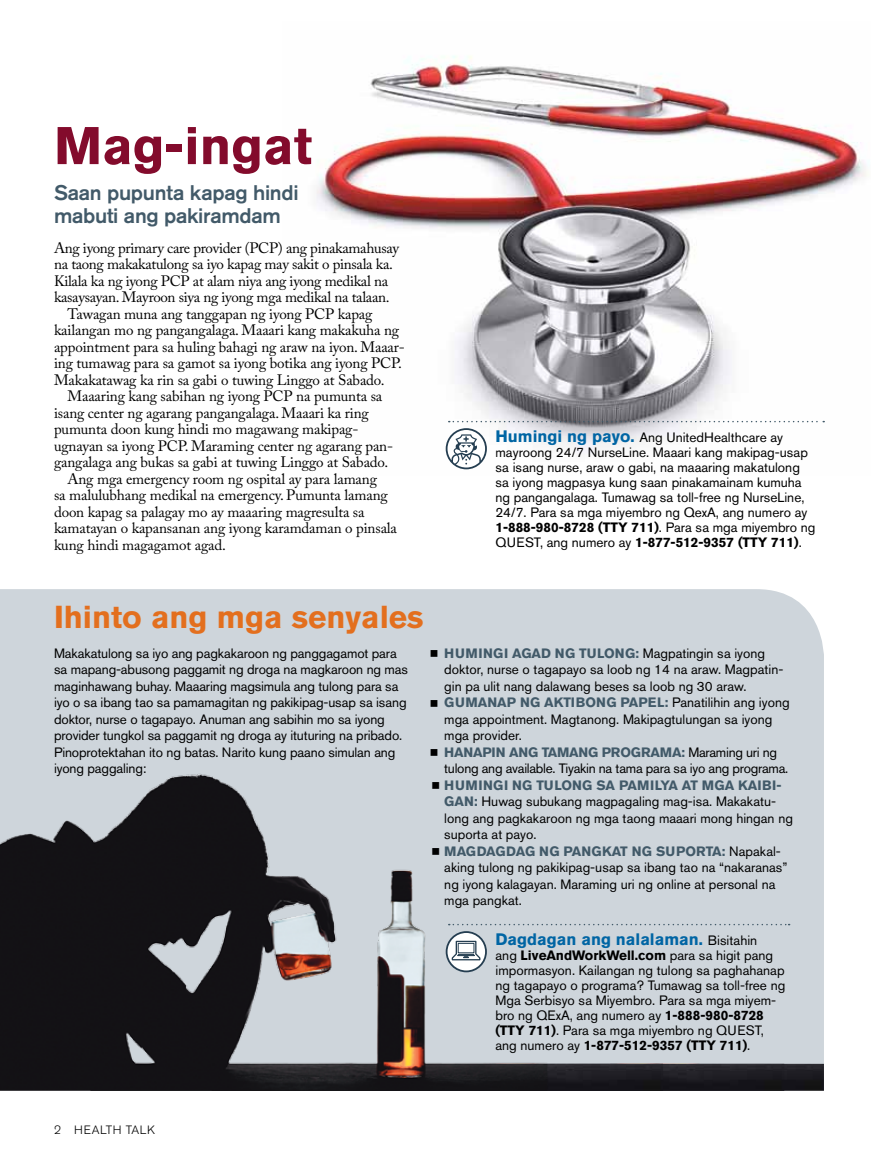
<style>
.page{position:relative;width:878px;height:1161px;background:#fff}
.page>*{position:absolute;margin:0;border:0;box-sizing:border-box;transform-origin:0 0}
.t1{font:700 52.5px "Akzidenz Grotesk BE";color:#830b2c}
.t2{font:700 31.5px "Akzidenz Grotesk BE";color:#e36f1e}
.t3{font:500 21px/22.5px "Akzidenz Grotesk BE";letter-spacing:-.015em;color:#425a69}
.t4{font:700 16.5px "Akzidenz Grotesk BE";color:#0065a4}
.t5{font:15px "Adobe Caslon Pro";letter-spacing:-.01em;color:#000}
.t6{font:13.5px/16.5px "Akzidenz Grotesk BE";color:#000}
.t7{font:13.5px/16.5px "Akzidenz Grotesk BE";letter-spacing:-.02em;color:#000}
.t8{font:700 13.5px "Akzidenz Grotesk BE";color:#425a69}
.t9{font:300 12px "Akzidenz Grotesk BE";letter-spacing:.05em;color:#000}
.s1{font-weight:700;font-size:16.5px;color:#0065a4}
.s2{font-weight:700}
.s3{font-weight:700;color:#425a69}
.s4{font-weight:400;font-size:13.5px;color:#000}
</style>
<div class="page">
<div style="left:0;top:589px;width:824px;height:475px;background:#ced5db"></div>
<img style="left:784px;top:1064px;width:40px;height:27px">
<img style="left:663px;top:1064px;width:121px;height:27px">
<img style="left:547px;top:1064px;width:116px;height:27px">
<img style="left:0;top:725px;width:547px;height:366px">
<img style="left:316px;top:56px;width:553px;height:414px">
<svg style="left:448px;top:924px;width:341px;height:1px"></svg>
<svg style="left:445px;top:931px;width:42px;height:41px"></svg>
<svg style="left:448px;top:421px;width:376px;height:1px"></svg>
<svg style="left:445px;top:428px;width:42px;height:41px"></svg>
<svg style="left:430px;top:650px;width:7px;height:7px"></svg>
<svg style="left:430px;top:700px;width:7px;height:6px"></svg>
<svg style="left:430px;top:749px;width:7px;height:7px"></svg>
<svg style="left:432px;top:782px;width:7px;height:7px"></svg>
<svg style="left:432px;top:848px;width:7px;height:7px"></svg>
<h1 class="t1" style="left:54px;top:115px;width:260px">Mag-ingat</h1>
<h3 class="t3" style="left:54px;top:181px;width:246px">Saan pupunta kapag hindi mabuti ang pakiramdam</h3>
<p class="t5" style="left:54px;top:239px;width:346px">Ang iyong primary care provider (PCP) ang pinakamahusay</p>
<p class="t5" style="left:54px;top:255px;width:340px">na taong makakatulong sa iyo kapag may sakit o pinsala ka.</p>
<p class="t5" style="left:54px;top:272px;width:336px">Kilala ka ng iyong PCP at alam niya ang iyong medikal na</p>
<p class="t5" style="left:54px;top:288px;width:337px">kasaysayan. Mayroon siya ng iyong mga medikal na talaan.</p>
<p class="t5" style="left:68px;top:305px;width:306px">Tawagan muna ang tanggapan ng iyong PCP kapag</p>
<p class="t5" style="left:54px;top:321px;width:346px">kailangan mo ng pangangalaga. Maaari kang makakuha ng</p>
<p class="t5" style="left:54px;top:338px;width:352px">appointment para sa huling bahagi ng araw na iyon. Maaar-</p>
<p class="t5" style="left:54px;top:354px;width:349px">ing tumawag para sa gamot sa iyong botika ang iyong PCP.</p>
<p class="t5" style="left:54px;top:371px;width:332px">Makakatawag ka rin sa gabi o tuwing Linggo at Sabado.</p>
<p class="t5" style="left:68px;top:387px;width:316px">Maaaring kang sabihan ng iyong PCP na pumunta sa</p>
<p class="t5" style="left:54px;top:404px;width:316px">isang center ng agarang pangangalaga. Maaari ka ring</p>
<p class="t5" style="left:54px;top:420px;width:306px">pumunta doon kung hindi mo magawang makipag-</p>
<p class="t5" style="left:54px;top:437px;width:340px">ugnayan sa iyong PCP. Maraming center ng agarang pan-</p>
<p class="t5" style="left:54px;top:453px;width:335px">gangalaga ang bukas sa gabi at tuwing Linggo at Sabado.</p>
<p class="t5" style="left:68px;top:470px;width:311px">Ang mga emergency room ng ospital ay para lamang</p>
<p class="t5" style="left:54px;top:486px;width:335px">sa malulubhang medikal na emergency. Pumunta lamang</p>
<p class="t5" style="left:54px;top:503px;width:312px">doon kapag sa palagay mo ay maaaring magresulta sa</p>
<p class="t5" style="left:54px;top:519px;width:344px">kamatayan o kapansanan ang iyong karamdaman o pinsala</p>
<p class="t5" style="left:54px;top:536px;width:173px">kung hindi magagamot agad.</p>
<p class="t6" style="left:495px;top:430px;width:321px;line-height:15px"><span class="s1">Humingi ng payo.</span> Ang UnitedHealthcare ay mayroong 24/7 NurseLine. Maaari kang makipag-usap sa isang nurse, araw o gabi, na maaaring makatulong sa iyong magpasya kung saan pinakamainam kumuha ng pangangalaga. Tumawag sa toll-free ng NurseLine, 24/7. Para sa mga miyembro ng QexA, ang numero ay <span class="s2">1-888-980-8728 (TTY 711)</span>. Para sa mga miyembro ng QUEST, ang numero ay <span class="s2">1-877-512-9357 (TTY 711)</span>.</p>
<h2 class="t2" style="left:54px;top:599px;width:371px">Ihinto ang mga senyales</h2>
<p class="t6" style="left:54px;top:645px;width:355px">Makakatulong sa iyo ang pagkakaroon ng panggagamot para sa mapang-abusong paggamit ng droga na magkaroon ng mas maginhawang buhay. Maaaring magsimula ang tulong para sa iyo o sa ibang tao sa pamamagitan ng pakikipag-usap sa isang doktor, nurse o tagapayo. Anuman ang sabihin mo sa iyong provider tungkol sa paggamit ng droga ay ituturing na pribado.<br>Pinoprotektahan ito ng batas. Narito kung paano simulan ang iyong paggaling:</p>
<p class="t6" style="left:444px;top:645px;width:340px"><span class="s3">HU MINGI AGAD NG TU LONG:</span> Magpatingin sa iyong doktor, nurse o tagapayo sa loob ng 14 na araw. Magpatin&shy;gin pa ulit nang dalawang beses sa loob ng 30 araw.</p>
<p class="t8" style="left:444px;top:695px;width:45px">GUMANA</p>
<p class="t6" style="left:444px;top:694px;width:347px;text-indent:62px"><span class="s3">P NG AKTI BONG PAPEL:</span> Panatilihin ang iyong mga appointment. Magtanong. Makipagtulungan sa iyong mga provider.</p>
<p class="t8" style="left:444px;top:744px;width:21px">HANA</p>
<p class="t7" style="left:444px;top:744px;width:345px;text-indent:38px"><span class="s3">PIN AN G TAMAN G PROGRAMA:</span> Maraming uri ng tulong ang available. Tiyakin na tama para sa iyo ang programa.</p>
<p class="t6" style="left:444px;top:777px;width:350px"><span class="s3">HUMINGI NG TULONG SA PAMILYA AT MGA KAI BI-GAN :</span> Huwag subukang magpagaling mag-isa. Makakatu&shy;long ang pagkakaroon ng mga taong maaari mong hingan ng suporta at payo.<br><span class="s3">MAGDAGDAG N G PAN GKAT N G SU PORTA:</span> Napakal&shy;aking tulong ng pakikipag-usap sa ibang tao na “nakaranas” ng iyong kalagayan. Maraming uri ng online at personal na mga pangkat.</p>
<p class="t9" style="left:54px;top:1123px;width:103px">2 HEALTH TALK</p>
<p class="t4" style="left:495px;top:930px;width:263px">Dagdagan ang nalalaman. <span class="s4">Bisitahin</span></p>
<p class="t6" style="left:495px;top:948px;width:291px;line-height:15px">ang <span class="s2">LiveAndWorkWell.com</span> para sa higit pang impormasyon. Kailangan ng tulong sa paghahanap ng tagapayo o programa? Tumawag sa toll-free ng Mga Serbisyo sa Miyembro. Para sa mga miyem&shy;bro ng QExA, ang numero ay <span class="s2">1-888-980-8728 (TTY 711)</span>. Para sa mga miyembro ng QUEST, ang numero ay <span class="s2">1-877-512-9357 (TTY 711)</span>.</p>
</div>
